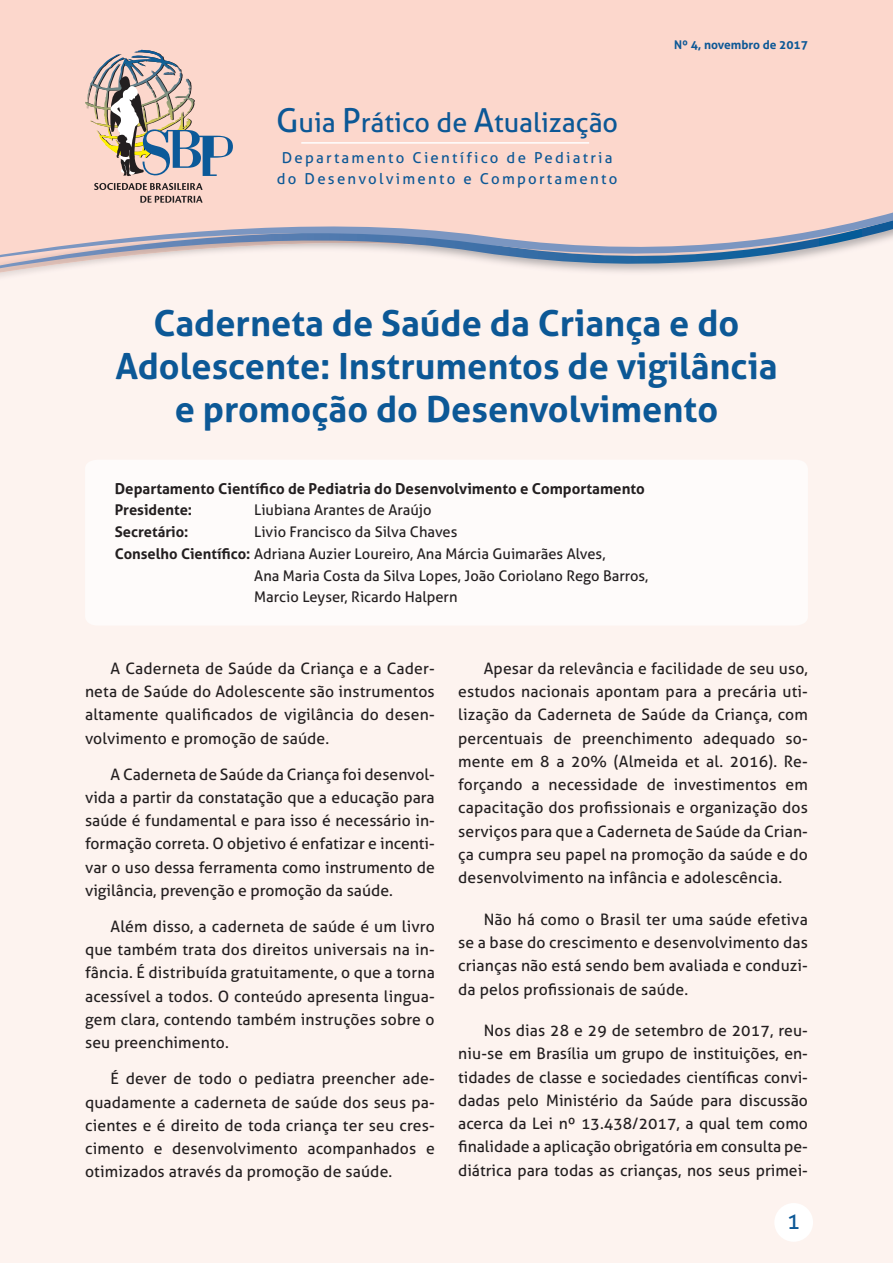
<style>
.page{position:relative;width:893px;height:1263px;background:#fdf3ef}
.page>*{position:absolute;margin:0;border:0;box-sizing:border-box;transform-origin:0 0}
.t1{font:700 36px/43.2px "Aller";color:#0c5896;text-align:center}
.t2{font:27px "Aller";color:#0c5896}
.t3{font:22.5px "Aller";color:#0c5896}
.t4{font:15.75px/23.2px "Aller";letter-spacing:.01em;color:#231f20;text-align:justify}
.t5{font:700 15px "Aller";color:#231f20}
.t6{font:15px/21px "Aller";letter-spacing:.15em;color:#0c5896;text-align:center}
.t7{font:14.7px "Aller";color:#231f20}
.t8{font:700 14.7px "Aller";color:#231f20}
.t9{font:700 12px "Aller";color:#0c5896}
.s1{font-size:33px}
.s2{font-weight:700}
</style>
<div class="page">
<div style="left:774px;top:1203px;width:39px;height:39px;background:#fff;border-radius:50%"></div>
<div style="left:0;top:0;width:893px;height:277px;background:#fcd7cc"></div>
<img style="left:0;top:270px;width:893px;height:4px">
<svg style="left:0;top:211px;width:893px;height:59px"></svg>
<div style="left:86px;top:460px;width:721px;height:165px;background:#fefbfa"></div>
<hr style="left:301px;top:142px;width:288px;height:2px;background:#fff">
<svg style="left:85px;top:50px;width:148px;height:126px;background:#c7b7b0"></svg>
<svg style="left:94px;top:183px;width:109px;height:20px;background:#c6a9a1"></svg>
<h2 class="t2" style="left:276px;top:107px;width:344px"><span class="s1">G</span>uia <span class="s1">P</span>rático de <span class="s1">A</span>tualização</h2>
<p class="t6" style="left:277px;top:147px;width:342px">Departamento Científico de Pediatria do Desenvolvimento e Comportamento</p>
<p class="t9" style="left:674px;top:38px;width:135px">Nº 4, novembro de 2017</p>
<h1 class="t1" style="left:115px;top:302px;width:664px">Caderneta de Saúde da Criança e do<br>Adolescente: Instrumentos de vigilância e promoção do Desenvolvimento</h1>
<p class="t5" style="left:115px;top:480px;width:532px">Departamento Científico de Pediatria do Desenvolvimento e Comportamento</p>
<p class="t8" style="left:115px;top:502px;width:79px">Presidente:</p>
<p class="t7" style="left:254px;top:502px;width:179px">Liubiana Arantes de Araújo</p>
<p class="t8" style="left:115px;top:523px;width:75px">Secretário:</p>
<p class="t7" style="left:254px;top:523px;width:205px">Livio Francisco da Silva Chaves</p>
<p class="t7" style="left:115px;top:545px;width:492px"><span class="s2">Conselho Científico:</span> Adriana Auzier Loureiro, Ana Márcia Guimarães Alves,</p>
<p class="t7" style="left:254px;top:567px;width:396px">Ana Maria Costa da Silva Lopes, João Coriolano Rego Barros,</p>
<p class="t7" style="left:254px;top:589px;width:205px">Marcio Leyser, Ricardo Halpern</p>
<p class="t4" style="left:85px;top:657px;width:351px;text-indent:26px">A Caderneta de Saúde da Criança e a Cader&shy;neta de Saúde do Adolescente são instrumentos altamente qualificados de vigilância do desen&shy;volvimento e promoção de saúde.</p>
<p class="t4" style="left:85px;top:763px;width:351px;text-indent:26px">A Caderneta de Saúde da Criança foi desenvol&shy;vida a partir da constatação que a educação para saúde é fundamental e para isso é necessário in&shy;formação correta. O objetivo é enfatizar e incenti&shy;var o uso dessa ferramenta como instrumento de vigilância, prevenção e promoção da saúde.</p>
<p class="t4" style="left:85px;top:915px;width:351px;text-indent:26px">Além disso, a caderneta de saúde é um livro que também trata dos direitos universais na in&shy;fância. É distribuída gratuitamente, o que a torna acessível a todos. O conteúdo apresenta lingua&shy;gem clara, contendo também instruções sobre o seu preenchimento.</p>
<p class="t4" style="left:85px;top:1067px;width:351px;text-indent:26px">É dever de todo o pediatra preencher ade&shy;quadamente a caderneta de saúde dos seus pa&shy;cientes e é direito de toda criança ter seu cres&shy;cimento e desenvolvimento acompanhados e otimizados através da promoção de saúde.</p>
<p class="t4" style="left:458px;top:657px;width:351px;text-indent:26px">Apesar da relevância e facilidade de seu uso, estudos nacionais apontam para a precária uti&shy;lização da Caderneta de Saúde da Criança, com percentuais de preenchimento adequado so&shy;mente em 8 a 20% (Almeida et al. 2016). Re&shy;forçando a necessidade de investimentos em capacitação dos profissionais e organização dos serviços para que a Caderneta de Saúde da Crian&shy;ça cumpra seu papel na promoção da saúde e do desenvolvimento na infância e adolescência.</p>
<p class="t4" style="left:458px;top:908px;width:351px;text-indent:26px">Não há como o Brasil ter uma saúde efetiva se a base do crescimento e desenvolvimento das crianças não está sendo bem avaliada e conduzi&shy;da pelos profissionais de saúde.</p>
<p class="t4" style="left:458px;top:1019px;width:351px;text-indent:26px">Nos dias 28 e 29 de setembro de 2017, reu&shy;niu-se em Brasília um grupo de instituições, en&shy;tidades de classe e sociedades científicas convi&shy;dadas pelo Ministério da Saúde para discussão acerca da Lei nº 13.438/2017, a qual tem como finalidade a aplicação obrigatória em consulta pe&shy;diátrica para todas as crianças, nos seus primei-</p>
<h3 class="t3" style="left:787px;top:1207px;width:15px">1</h3>
</div>
